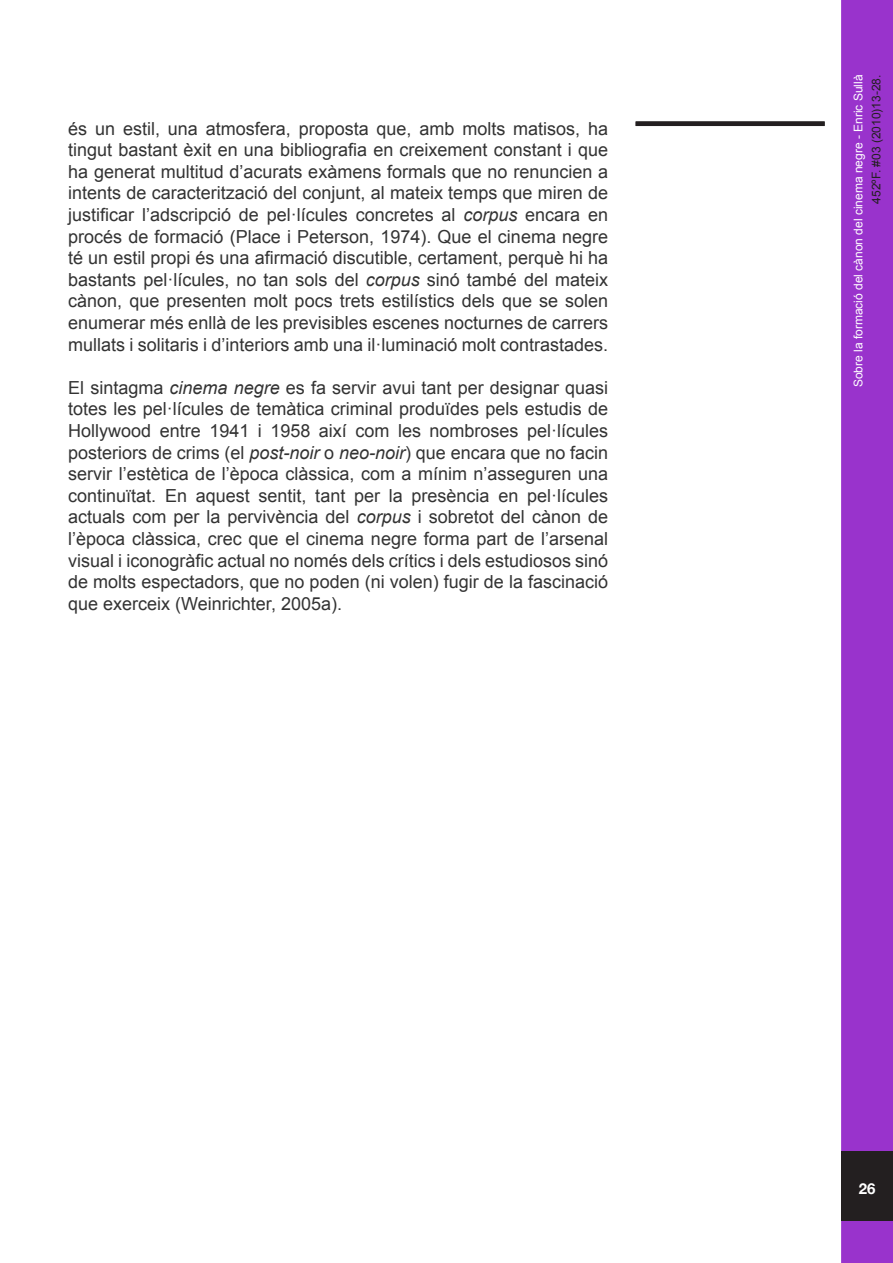
<style>
.page{position:relative;width:893px;height:1263px;background:#fff}
.page>*{position:absolute;margin:0;border:0;box-sizing:border-box;transform-origin:0 0}
.t1{font:18px/21.6px "Arial";color:#333;text-align:justify}
.t2{font:700 15px "Helvetica Neue";color:#fff}
.t3{font:12px "Arial";color:#fff}
.t4{font:12px "Arial";color:#231f20}
.s1{font-style:italic}
</style>
<div class="page">
<div style="left:841px;top:0;width:52px;height:1263px;background:#93c;border:3px solid #93c"></div>
<div style="left:841px;top:1151px;width:52px;height:70px;background:#231f20"></div>
<div style="left:636px;top:121px;width:189px;height:5px;background:#231f20"></div>
<p class="t1" style="left:68px;top:118px;width:541px">és un estil, una atmosfera, proposta que, amb molts matisos, ha tingut bastant èxit en una bibliografia en creixement constant i que ha generat multitud d’acurats exàmens formals que no renuncien a intents de caracterització del conjunt, al mateix temps que miren de justificar l’adscripció de pel·lícules concretes al <span class="s1">corpus</span> encara en procés de formació (Place i Peterson, 1974). Que el cinema negre té un estil propi és una afirmació discutible, certament, perquè hi ha bastants pel·lícules, no tan sols del <span class="s1">corpus</span> sinó també del mateix cànon, que presenten molt pocs trets estilístics dels que se solen enumerar més enllà de les previsibles escenes nocturnes de carrers mullats i solitaris i d’interiors amb una il·luminació molt contrastades.</p>
<p class="t1" style="left:68px;top:377px;width:541px">El sintagma <span class="s1">cinema negre</span> es fa servir avui tant per designar quasi totes les pel·lícules de temàtica criminal produïdes pels estudis de Hollywood entre 1941 i 1958 així com les nombroses pel·lícules posteriors de crims (el <span class="s1">post-noir</span> o <span class="s1">neo-noir</span>) que encara que no facin servir l’estètica de l’època clàssica, com a mínim n’asseguren una continuïtat. En aquest sentit, tant per la presència en pel·lícules actuals com per la pervivència del <span class="s1">corpus</span> i sobretot del cànon de l’època clàssica, crec que el cinema negre forma part de l’arsenal visual i iconogràfic actual no només dels crítics i dels estudiosos sinó de molts espectadors, que no poden (ni volen) fugir de la fascinació que exerceix (Weinrichter, 2005a).</p>
<p class="t3" style="left:850px;top:387px;width:314px;rotate:-90deg">Sobre la formació del cànon del cinema negre - Enric Sullà</p>
<p class="t4" style="left:868px;top:204px;width:131px;rotate:-90deg">452ºF. #03 (2010)13-28.</p>
<p class="t2" style="left:859px;top:1179px;width:18px">26</p>
</div>
